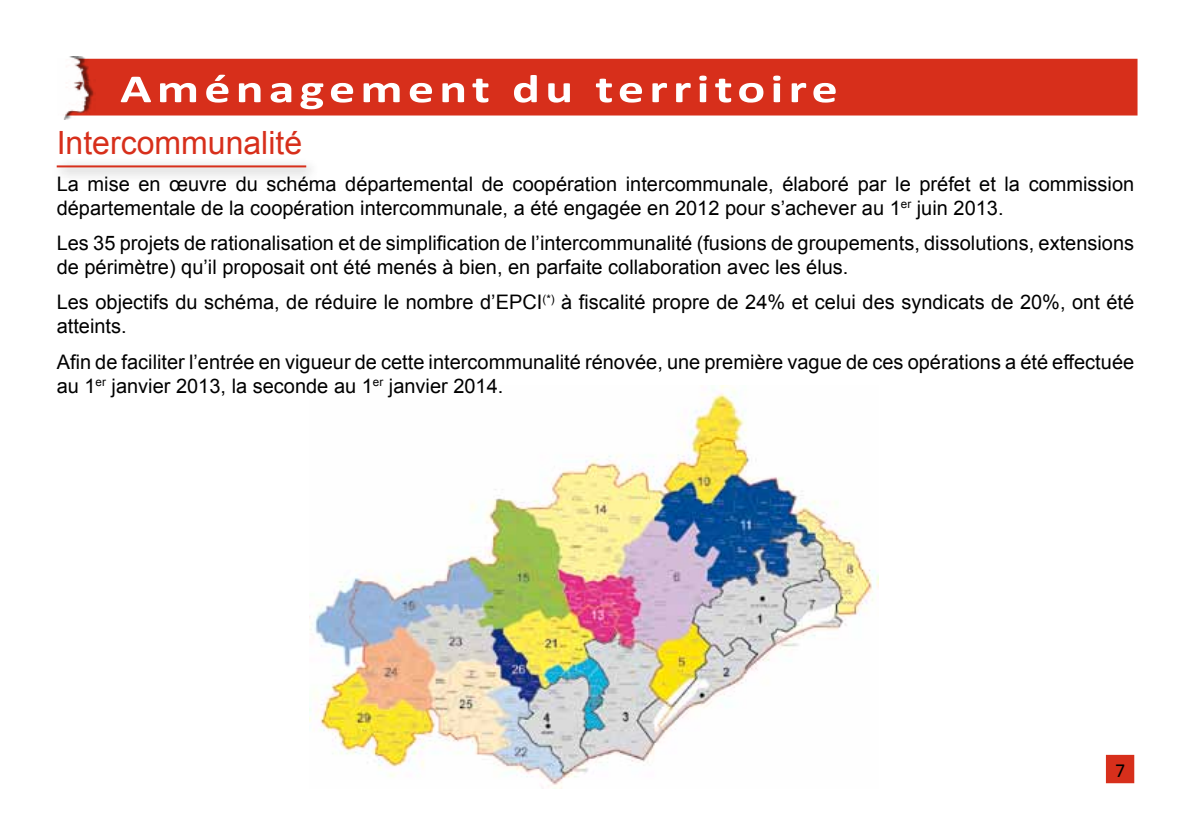
<style>
.page{position:relative;width:1191px;height:840px;background:#fff}
.page>*{position:absolute;margin:0;border:0;box-sizing:border-box;transform-origin:0 0}
.t1{font:700 40px "Calibri";letter-spacing:.1em;color:#fff;scale:1.3 1}
.t2{font:32px "Arial";color:#d72f1b}
.t3{font:20px/24px "Arial";color:#000}
.t4{font:20px "Calibri";color:#000}
</style>
<div class="page">
<img style="left:309px;top:386px;width:570px;height:402px">
<div style="left:59px;top:60px;width:1077px;height:54px;background:#d72f1b"></div>
<div style="left:58px;top:59px;width:1079px;height:56px;border:2px solid #d72f1b"></div>
<img style="left:58px;top:57px;width:38px;height:62px">
<div style="left:1107px;top:755px;width:26px;height:26px;background:#d72f1b"></div>
<div style="left:1106px;top:754px;width:28px;height:28px;border:2px solid #d72f1b"></div>
<div style="left:51px;top:158px;width:269px;height:24px;background:#f5f5f5"></div>
<hr style="left:57px;top:165px;width:249px;height:2px;background:#d72f1b">
<h1 class="t1" style="left:120px;top:63px;width:553px">Aménagement du territoire</h1>
<h2 class="t2" style="left:57px;top:121px;width:247px">Intercommunalité</h2>
<p class="t3" style="left:57px;top:171px;width:1079px">La mise en œuvre du schéma départemental de coopération intercommunale, élaboré par le préfet et la commission départementale de la coopération intercommunale, a été engagée en 2012 pour s’achever au 1<sup>er</sup> juin 2013.</p>
<p class="t3" style="left:57px;top:231px;width:1079px">Les 35 projets de rationalisation et de simplification de l’intercommunalité (fusions de groupements, dissolutions, extensions de périmètre) qu’il proposait ont été menés à bien, en parfaite collaboration avec les élus.</p>
<p class="t3" style="left:57px;top:290px;width:1079px">Les objectifs du schéma, de réduire le nombre d’EPCI<sup>(*)</sup> à fiscalité propre de 24% et celui des syndicats de 20%, ont été atteints.</p>
<p class="t3" style="left:57px;top:350px;width:1079px">Afin de faciliter l’entrée en vigueur de cette intercommunalité rénovée, une première vague de ces opérations a été effectuée au 1<sup>er</sup> janvier 2013, la seconde au 1<sup>er</sup> janvier 2014.</p>
<p class="t4" style="left:1115px;top:756px;width:12px">7</p>
</div>
